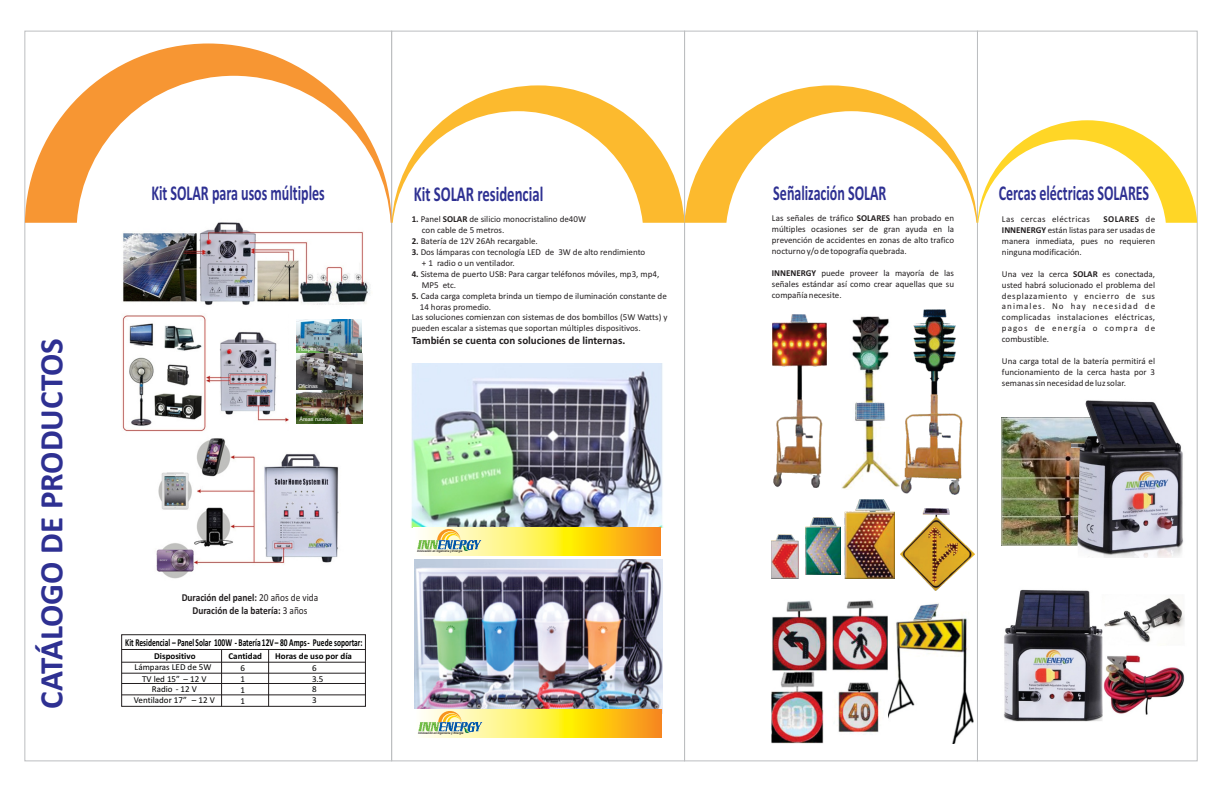
<style>
.page{position:relative;width:1224px;height:792px;background:#fff}
.page>*{position:absolute;margin:0;border:0;box-sizing:border-box;transform-origin:0 0}
.t1{font:700 33px "Calibri";color:#2e3092}
.t2{font:700 21.2px "Calibri";color:#2e3092;scale:.66 1}
.t3{font:700 21.2px "Calibri";color:#2e3092;scale:.69 1}
.t4{font:700 11px "Calibri";color:#231f20}
.t5{font:700 10.6px/12.9px "Calibri";color:#231f20;text-align:center;scale:.88 1}
.t6{font:700 10.5px "Calibri";color:#000;scale:.71 1}
.t7{font:9px/11px "Calibri";color:#231f20;text-align:justify}
.t8{font:9px "Calibri";color:#000}
.t9{font:700 9px "Calibri";color:#000}
.t10{font:9px "Calibri";letter-spacing:.04em;color:#231f20}
.t11{font:5.4px "Arial";color:#fff}
.t12{font:italic 700 3.1px "Arial";color:#231f20;scale:.87 1}
.s1{font-weight:700}
.s2{font-weight:400}
</style>
<div class="page">
<img style="left:1103px;top:598px;width:82px;height:117px">
<img style="left:1001px;top:418px;width:70px;height:128px">
<div style="left:977px;top:31px;width:220px;height:730px;border:1px solid #bcbec0"></div>
<svg style="left:25px;top:44px;width:367px;height:179px"></svg>
<svg style="left:392px;top:85px;width:293px;height:138px"></svg>
<svg style="left:685px;top:85px;width:293px;height:138px"></svg>
<svg style="left:977px;top:120px;width:220px;height:103px"></svg>
<img style="left:773px;top:315px;width:54px;height:172px">
<img style="left:841px;top:316px;width:59px;height:173px">
<img style="left:901px;top:509px;width:73px;height:82px">
<img style="left:772px;top:499px;width:122px;height:79px">
<img style="left:887px;top:603px;width:87px;height:141px">
<img style="left:771px;top:600px;width:116px;height:144px">
<img style="left:901px;top:309px;width:62px;height:185px">
<img style="left:1003px;top:589px;width:100px;height:133px">
<img style="left:115px;top:217px;width:258px;height:362px">
<img style="left:1071px;top:400px;width:113px;height:157px">
<img style="left:415px;top:560px;width:247px;height:149px">
<img style="left:411px;top:364px;width:252px;height:163px">
<svg style="left:418px;top:709px;width:244px;height:28px"></svg>
<svg style="left:438px;top:711px;width:24px;height:11px"></svg>
<img style="left:419px;top:723px;width:63px;height:10px">
<svg style="left:417px;top:527px;width:244px;height:28px"></svg>
<svg style="left:437px;top:529px;width:24px;height:11px"></svg>
<img style="left:418px;top:541px;width:63px;height:11px">
<div style="left:121px;top:634px;width:245px;height:73px;border:1px solid #231f20"></div>
<hr style="left:122px;top:695px;width:243px;height:1px;background:#231f20">
<hr style="left:122px;top:683px;width:243px;height:1px;background:#231f20">
<hr style="left:122px;top:673px;width:243px;height:1px;background:#231f20">
<hr style="left:122px;top:662px;width:243px;height:1px;background:#231f20">
<hr style="left:122px;top:649px;width:243px;height:1px;background:#231f20">
<hr style="left:221px;top:650px;width:1px;height:56px;background:#231f20">
<hr style="left:268px;top:650px;width:1px;height:56px;background:#231f20">
<img style="left:296px;top:319px;width:66px;height:105px">
<h1 class="t1" style="left:38px;top:709px;width:372px;rotate:-90deg">CATÁLOGO DE PRODUCTOS</h1>
<h2 class="t2" style="left:151px;top:184px;width:264px">Kit SOLAR para usos múltiples</h2>
<p class="t11" style="left:298px;top:347px;width:27px">Hospitales</p>
<p class="t11" style="left:298px;top:384px;width:21px">Oficinas</p>
<p class="t11" style="left:300px;top:417px;width:34px">Áreas rurales</p>
<h2 class="t3" style="left:414px;top:185px;width:189px">Kit SOLAR residencial</h2>
<p class="t7" style="left:422px;top:214px;width:166px;text-indent:-10px"><span class="s1">1.</span> Panel <span class="s1">SOLAR</span> de silicio monocristalino de40W con cable de 5 metros.</p>
<p class="t7" style="left:412px;top:236px;width:128px"><span class="s1">2.</span> Batería de 12V 26Ah recargable.</p>
<p class="t7" style="left:422px;top:247px;width:225px;text-indent:-10px"><span class="s1">3.</span> Dos lámparas con tecnología LED de 3W de alto rendimiento + 1 radio o un ventilador.</p>
<p class="t7" style="left:422px;top:269px;width:239px;text-indent:-10px"><span class="s1">4.</span> Sistema de puerto USB: Para cargar teléfonos móviles, mp3, mp4,<br>MP5 etc.</p>
<p class="t7" style="left:412px;top:291px;width:257px"><span class="s1">5.</span> Cada carga completa brinda un tiempo de iluminación constante de</p>
<p class="t7" style="left:420px;top:302px;width:73px">14 horas promedio.</p>
<p class="t7" style="left:412px;top:313px;width:257px">Las soluciones comienzan con sistemas de dos bombillos (5W Watts) y</p>
<p class="t7" style="left:412px;top:324px;width:230px">pueden escalar a sistemas que soportan múltiples dispositivos.</p>
<p class="t4" style="left:412px;top:336px;width:215px">También se cuenta con soluciones de linternas.</p>
<p class="t5" style="left:182px;top:592px;width:157px">Duración del panel: <span class="s2">20 años de vida<br></span>Duración de la batería: <span class="s2">3 años</span></p>
<p class="t6" style="left:125px;top:638px;width:336px">Kit Residencial – Panel Solar 100W - Batería 12V – 80 Amps- Puede soportar:</p>
<p class="t9" style="left:154px;top:652px;width:43px">Dispositivo</p>
<p class="t9" style="left:229px;top:652px;width:35px">Cantidad</p>
<p class="t9" style="left:275px;top:652px;width:78px">Horas de uso por día</p>
<p class="t8" style="left:135px;top:663px;width:78px">Lámparas LED de 5W</p>
<p class="t8" style="left:240px;top:664px;width:6px">6</p>
<p class="t8" style="left:312px;top:664px;width:6px">6</p>
<p class="t8" style="left:142px;top:675px;width:66px">TV led 15” – 12 V</p>
<p class="t8" style="left:240px;top:675px;width:6px">1</p>
<p class="t8" style="left:312px;top:675px;width:13px">3.5</p>
<p class="t8" style="left:152px;top:686px;width:46px">Radio - 12 V</p>
<p class="t8" style="left:240px;top:687px;width:6px">1</p>
<p class="t8" style="left:312px;top:686px;width:6px">8</p>
<p class="t8" style="left:134px;top:696px;width:83px">Ventilador 17” – 12 V</p>
<p class="t8" style="left:240px;top:697px;width:6px">1</p>
<p class="t8" style="left:312px;top:696px;width:6px">3</p>
<p class="t12" style="left:417px;top:550px;width:54px">Innovación en Ingeniería y Energía</p>
<p class="t12" style="left:418px;top:732px;width:54px">Innovación en Ingeniería y Energía</p>
<h2 class="t2" style="left:773px;top:184px;width:173px">Señalización SOLAR</h2>
<p class="t7" style="left:772px;top:214px;width:184px">Las señales de tráfico <span class="s1">SOLARES</span> han probado en múltiples ocasiones ser de gran ayuda en la prevención de accidentes en zonas de alto trafico nocturno y/o de topografía quebrada.</p>
<p class="t7" style="left:772px;top:269px;width:184px"><span class="s1">INNENERGY</span> puede proveer la mayoría de las señales estándar así como crear aquellas que su compañía necesite.</p>
<h2 class="t2" style="left:999px;top:184px;width:229px">Cercas eléctricas SOLARES</h2>
<p class="t10" style="left:1002px;top:215px;width:90px">Las cercas eléctricas</p>
<p class="t7" style="left:1002px;top:214px;width:155px;text-indent:102px"><span class="s1">SOLARES</span> de <span class="s1">INNENERGY</span> están listas para ser usadas de manera inmediata, pues no requieren ninguna modificación.</p>
<p class="t7" style="left:1002px;top:269px;width:155px">Una vez la cerca <span class="s1">SOLAR</span> es conectada, usted habrá solucionado el problema del desplazamiento y encierro de sus animales. No hay necesidad de complicadas instalaciones eléctricas, pagos de energía o compra de combustible.</p>
<p class="t7" style="left:1002px;top:357px;width:155px">Una carga total de la batería permitirá el funcionamiento de la cerca hasta por 3 semanas sin necesidad de luz solar.</p>
</div>
